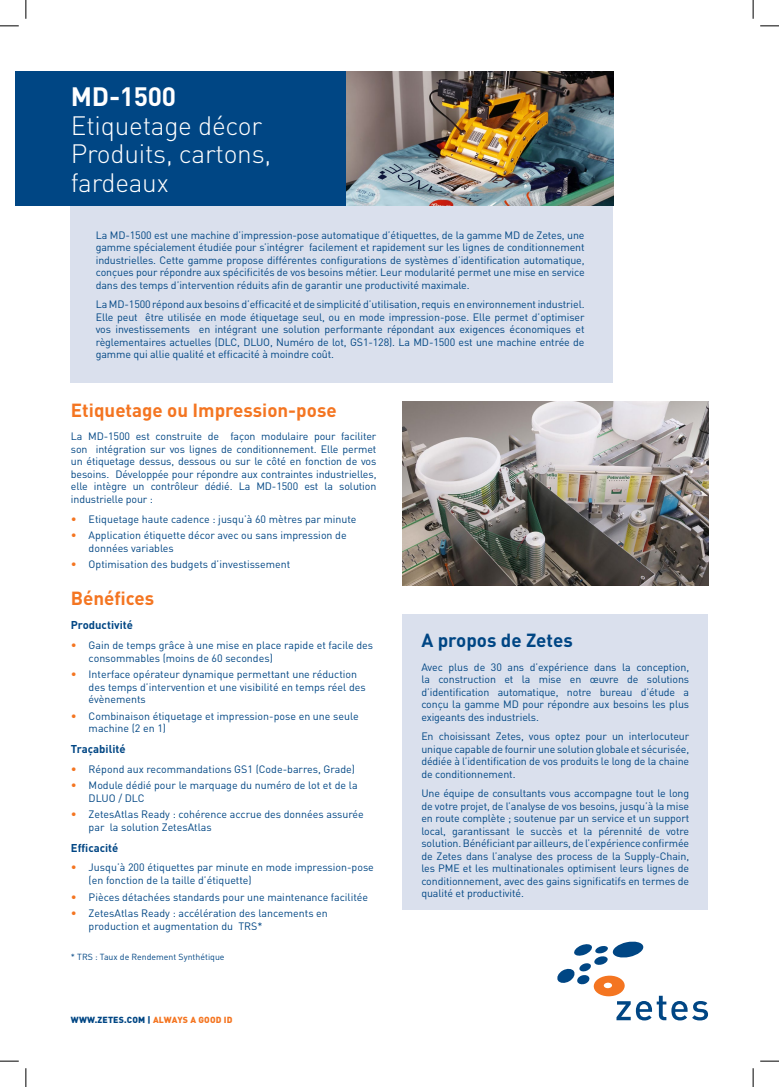
<style>
.page{position:relative;width:779px;height:1087px;background:#fff}
.page>*{position:absolute;margin:0;border:0;box-sizing:border-box;transform-origin:0 0}
.t1{font:300 26.25px/28.8px "DIN";letter-spacing:-.01em;color:#fff}
.t2{font:700 26.25px "DIN";letter-spacing:-.01em;color:#fff}
.t3{font:700 18.75px "DIN";color:#f47521}
.t4{font:700 18.75px "DIN";color:#004684}
.t5{font:700 11.25px "DIN";color:#004684}
.t6{font:10.62px/12.5px "DIN";color:#004684}
.t7{font:8.75px "DIN";color:#004684}
.t8{font:900 8.75px "DIN";letter-spacing:.02em;color:#004684}
.s1{font-size:11.25px;color:#f47521}
.s2{color:#f47521}
</style>
<div class="page">
<div style="left:15px;top:71px;width:332px;height:135px;background:#004684"></div>
<img style="left:347px;top:71px;width:265px;height:135px">
<div style="left:71px;top:206px;width:541px;height:176px;background:#dae0ed"></div>
<img style="left:402px;top:402px;width:305px;height:184px">
<svg style="left:557px;top:941px;width:150px;height:79px"></svg>
<div style="left:402px;top:614px;width:305px;height:295px;background:#dae0ed"></div>
<svg style="left:0;top:25px;width:19px;height:2px"></svg>
<svg style="left:760px;top:25px;width:18px;height:2px"></svg>
<svg style="left:0;top:1060px;width:19px;height:1px"></svg>
<svg style="left:760px;top:1060px;width:18px;height:1px"></svg>
<svg style="left:25px;top:0;width:2px;height:19px"></svg>
<svg style="left:25px;top:1068px;width:2px;height:18px"></svg>
<svg style="left:752px;top:0;width:1px;height:19px"></svg>
<svg style="left:752px;top:1068px;width:1px;height:18px"></svg>
<h1 class="t2" style="left:71px;top:79px;width:107px">MD-1500</h1>
<h1 class="t1" style="left:71px;top:110px;width:202px">Etiquetage décor<br>Produits, cartons, fardeaux</h1>
<p class="t6" style="left:96px;top:229px;width:490px;text-align:justify">La MD-1500 est une machine d’impression-pose automatique d’étiquettes, de la gamme MD de Zetes, une gamme spécialement étudiée pour s’intégrer facilement et rapidement sur les lignes de conditionnement industrielles. Cette gamme propose différentes configurations de systèmes d’identification automatique, conçues pour répondre aux spécificités de vos besoins métier. Leur modularité permet une mise en service dans des temps d’intervention réduits afin de garantir une productivité maximale.</p>
<p class="t6" style="left:96px;top:298px;width:490px;text-align:justify">La MD-1500 répond aux besoins d’efficacité et de simplicité d’utilisation, requis en environnement industriel.<br>Elle peut être utilisée en mode étiquetage seul, ou en mode impression-pose. Elle permet d’optimiser vos investissements en intégrant une solution performante répondant aux exigences économiques et règlementaires actuelles (DLC, DLUO, Numéro de lot, GS1-128). La MD-1500 est une machine entrée de gamme qui allie qualité et efficacité à moindre coût.</p>
<h2 class="t3" style="left:71px;top:398px;width:267px">Etiquetage ou Impression-pose</h2>
<p class="t6" style="left:71px;top:430px;width:307px;text-align:justify">La MD-1500 est construite de façon modulaire pour faciliter son intégration sur vos lignes de conditionnement. Elle permet un étiquetage dessus, dessous ou sur le côté en fonction de vos besoins. Développée pour répondre aux contraintes industrielles, elle intègre un contrôleur dédié. La MD-1500 est la solution industrielle pour :</p>
<p class="t6" style="left:71px;top:513px;width:287px"><span class="s1">•</span> Etiquetage haute cadence : jusqu’à 60 mètres par minute</p>
<p class="t6" style="left:89px;top:529px;width:259px;text-indent:-18px"><span class="s1">•</span> Application étiquette décor avec ou sans impression de données variables</p>
<p class="t6" style="left:71px;top:558px;width:221px"><span class="s1">•</span> Optimisation des budgets d’investissement</p>
<h2 class="t3" style="left:71px;top:585px;width:85px">Bénéfices</h2>
<p class="t5" style="left:71px;top:617px;width:63px">Productivité</p>
<p class="t6" style="left:89px;top:638px;width:286px;text-indent:-18px"><span class="s1">•</span> Gain de temps grâce à une mise en place rapide et facile des consommables (moins de 60 secondes)</p>
<p class="t6" style="left:89px;top:667px;width:278px;text-indent:-18px"><span class="s1">•</span> Interface opérateur dynamique permettant une réduction des temps d’intervention et une visibilité en temps réel des évènements</p>
<p class="t6" style="left:89px;top:709px;width:271px;text-indent:-18px"><span class="s1">•</span> Combinaison étiquetage et impression-pose en une seule machine (2 en 1)</p>
<p class="t5" style="left:71px;top:741px;width:56px">Traçabilité</p>
<p class="t6" style="left:71px;top:763px;width:285px"><span class="s1">•</span> Répond aux recommandations GS1 (Code-barres, Grade)</p>
<p class="t6" style="left:89px;top:779px;width:270px;text-indent:-18px"><span class="s1">•</span> Module dédié pour le marquage du numéro de lot et de la<br>DLUO / DLC</p>
<p class="t6" style="left:89px;top:808px;width:276px;text-indent:-18px"><span class="s1">•</span> ZetesAtlas Ready : cohérence accrue des données assurée par la solution ZetesAtlas</p>
<p class="t5" style="left:71px;top:839px;width:49px">Efficacité</p>
<p class="t6" style="left:89px;top:861px;width:286px;text-indent:-18px"><span class="s1">•</span> Jusqu’à 200 étiquettes par minute en mode impression-pose (en fonction de la taille d’étiquette)</p>
<p class="t6" style="left:71px;top:890px;width:298px"><span class="s1">•</span> Pièces détachées standards pour une maintenance facilitée</p>
<p class="t6" style="left:89px;top:906px;width:240px;text-indent:-18px"><span class="s1">•</span> ZetesAtlas Ready : accélération des lancements en production et augmentation du TRS*</p>
<p class="t7" style="left:71px;top:951px;width:155px">* TRS : Taux de Rendement Synthétique</p>
<p class="t8" style="left:71px;top:1013px;width:163px">WWW.ZETES.COM | <span class="s2">ALWAYS A GOOD ID</span></p>
<h2 class="t4" style="left:421px;top:628px;width:153px">A propos de Zetes</h2>
<p class="t6" style="left:421px;top:660px;width:269px;text-align:justify">Avec plus de 30 ans d’expérience dans la conception, la construction et la mise en œuvre de solutions d’identification automatique, notre bureau d’étude a conçu la gamme MD pour répondre aux besoins les plus exigeants des industriels.</p>
<p class="t6" style="left:421px;top:730px;width:269px;text-align:justify">En choisissant Zetes, vous optez pour un interlocuteur unique capable de fournir une solution globale et sécurisée, dédiée à l’identification de vos produits le long de la chaine de conditionnement.</p>
<p class="t6" style="left:421px;top:787px;width:269px;text-align:justify">Une équipe de consultants vous accompagne tout le long de votre projet, de l’analyse de vos besoins, jusqu’à la mise en route complète ; soutenue par un service et un support local, garantissant le succès et la pérennité de votre solution. Bénéficiant par ailleurs, de l’expérience confirmée de Zetes dans l’analyse des process de la Supply-Chain, les PME et les multinationales optimisent leurs lignes de conditionnement, avec des gains significatifs en termes de qualité et productivité.</p>
</div>
